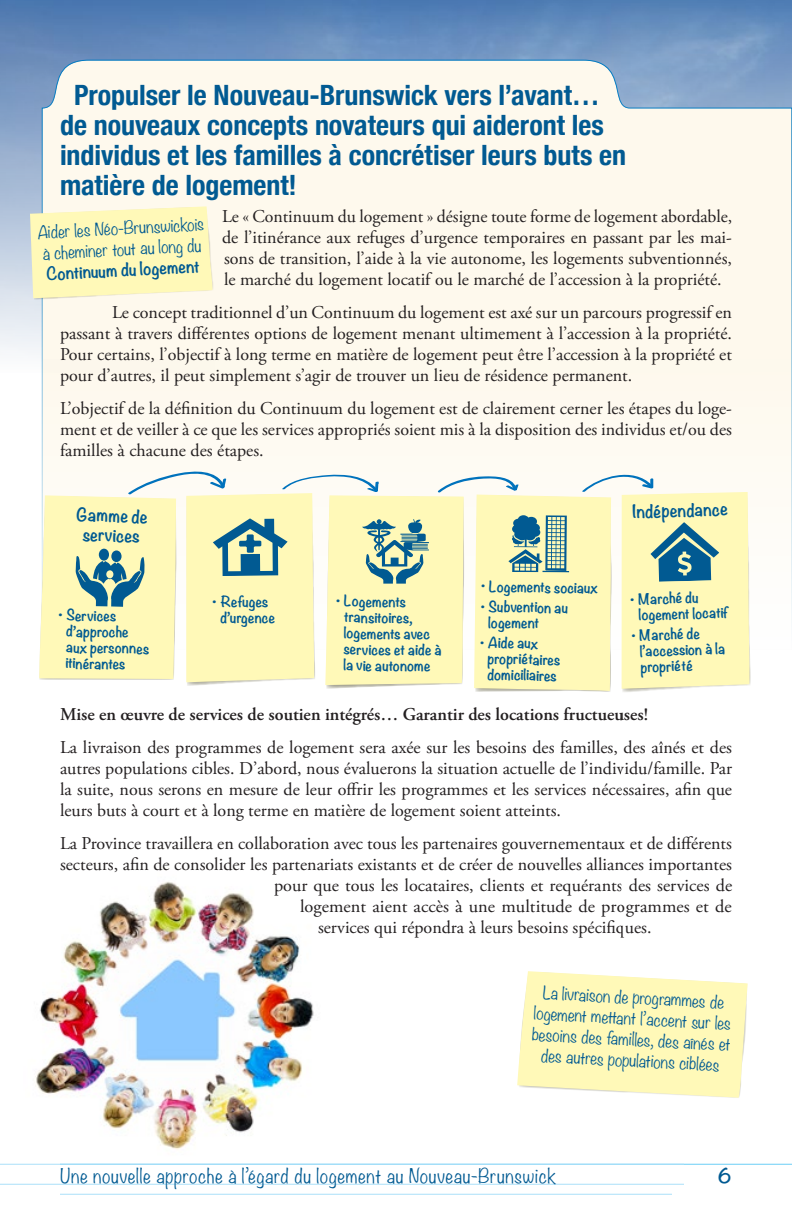
<style>
.page{position:relative;width:792px;height:1224px;background:#fff}
.page>*{position:absolute;margin:0;border:0;box-sizing:border-box;transform-origin:0 0}
.Heading_1{font:700 condensed 28px/30px "Helvetica Neue";color:#015a92}
.text{font:18px/21px "Adobe Garamond Pro";color:#231f20;text-align:justify}
.text-2{font:600 18px "Adobe Garamond Pro";color:#231f20}
.t1{font:300 18px "Noteworthy";letter-spacing:.04em;color:#015a92}
.t2{font:700 18px "Noteworthy";color:#015a92}
.t3{font:700 16.4px "Noteworthy";color:#015a92}
.t4{font:300 16px/21px "Noteworthy";color:#015a92}
.t5{font:700 13.6px/16px "Noteworthy";color:#015a92}
.s1{font-weight:700}
</style>
<div class="page">
<img style="left:0;top:0;width:792px;height:373px">
<div style="left:42px;top:60px;width:750px;height:560px;background:#fef9ed"></div>
<img style="left:35px;top:881px;width:279px;height:269px">
<hr style="left:60px;top:1164px;width:732px;height:1px;background:#6bcff6">
<hr style="left:0;top:1184px;width:684px;height:1px;background:#aae0f9">
<hr style="left:60px;top:1194px;width:612px;height:1px;background:#aae0f9">
<hr style="left:0;top:1164px;width:684px;height:1px;background:#aae0f9">
<svg style="left:30px;top:206px;width:185px;height:96px;background:#fdf8bf"></svg>
<svg style="left:39px;top:472px;width:712px;height:220px"></svg>
<svg style="left:517px;top:971px;width:231px;height:127px;background:#fef9c1"></svg>
<h1 class="Heading_1" style="left:60px;top:78px;width:568px;text-indent:14px">Propulser le Nouveau-Brunswick vers l’avant… de nouveaux concepts novateurs qui aideront les individus et les familles à concrétiser leurs buts en matière de logement!</h1>
<p class="text" style="left:222px;top:206px;width:512px">Le « Continuum du logement » désigne toute forme de logement abordable, de l’itinérance aux refuges d’urgence temporaires en passant par les mai&shy;sons de transition, l’aide à la vie autonome, les logements subventionnés, le marché du logement locatif ou le marché de l’accession à la propriété.</p>
<p class="text" style="left:60px;top:302px;width:674px;text-indent:52px">Le concept traditionnel d’un Continuum du logement est axé sur un parcours progressif en passant à travers différentes options de logement menant ultimement à l’accession à la propriété.<br>Pour certains, l’objectif à long terme en matière de logement peut être l’accession à la propriété et pour d’autres, il peut simplement s’agir de trouver un lieu de résidence permanent.</p>
<p class="text" style="left:60px;top:398px;width:674px">L’objectif de la définition du Continuum du logement est de clairement cerner les étapes du loge&shy;ment et de veiller à ce que les services appropriés soient mis à la disposition des individus et/ou des familles à chacune des étapes.</p>
<p class="t4" style="left:37px;top:222px;width:168px;rotate:-3deg">Aider les Néo-Brunswickois à cheminer tout au long du<br><span class="s1">Continuum du logement</span></p>
<p class="t3" style="left:77px;top:499px;width:73px;rotate:2deg">Gamme de</p>
<p class="t3" style="left:632px;top:497px;width:97px;rotate:-2deg">Indépendance</p>
<p class="t3" style="left:83px;top:519px;width:59px;rotate:2deg">services</p>
<p class="t5" style="left:67px;top:607px;width:85px;text-indent:-8px;rotate:1deg">• Services d’approche aux personnes itinérantes</p>
<p class="t5" style="left:221px;top:593px;width:56px;text-indent:-8px">• Refuges d’urgence</p>
<p class="t5" style="left:343px;top:593px;width:100px;text-indent:-8px">• Logements transitoires, logements avec services et aide à la vie autonome</p>
<p class="t5" style="left:481px;top:578px;width:119px;rotate:1deg">• Logements sociaux</p>
<p class="t5" style="left:489px;top:598px;width:81px;text-indent:-8px;rotate:1deg">• Subvention au logement</p>
<p class="t5" style="left:488px;top:634px;width:74px;text-indent:-8px;rotate:1deg">• Aide aux propriétaires domiciliaires</p>
<p class="t5" style="left:638px;top:591px;width:91px;text-indent:-8px;rotate:-2deg">• Marché du logement locatif</p>
<p class="t5" style="left:639px;top:627px;width:87px;text-indent:-8px;rotate:-2deg">• Marché de l’accession à la propriété</p>
<p class="text-2" style="left:60px;top:703px;width:590px">Mise en œuvre de services de soutien intégrés… Garantir des locations fructueuses!</p>
<p class="text" style="left:60px;top:737px;width:674px">La livraison des programmes de logement sera axée sur les besoins des familles, des aînés et des autres populations cibles. D’abord, nous évaluerons la situation actuelle de l’individu/famille. Par la suite, nous serons en mesure de leur offrir les programmes et les services nécessaires, afin que leurs buts à court et à long terme en matière de logement soient atteints.</p>
<p class="text" style="left:60px;top:833px;width:673px">La Province travaillera en collaboration avec tous les partenaires gouvernementaux et de différents</p>
<p class="text" style="left:60px;top:854px;width:674px">secteurs, afin de consolider les partenariats existants et de créer de nouvelles alliances importantes</p>
<p class="text" style="left:274px;top:875px;width:460px">pour que tous les locataires, clients et requérants des services de</p>
<p class="text" style="left:300px;top:896px;width:433px">logement aient accès à une multitude de programmes et de</p>
<p class="text" style="left:318px;top:917px;width:335px">services qui répondra à leurs besoins spécifiques.</p>
<p class="t4" style="left:535px;top:981px;width:200px;text-align:center;rotate:3deg">La livraison de programmes de logement mettant l’accent sur les besoins des familles, des aînés et des autres populations ciblées</p>
<p class="t1" style="left:60px;top:1160px;width:498px">Une nouvelle approche à l’égard du logement au Nouveau-Brunswick</p>
<p class="t2" style="left:718px;top:1160px;width:15px">6</p>
</div>
